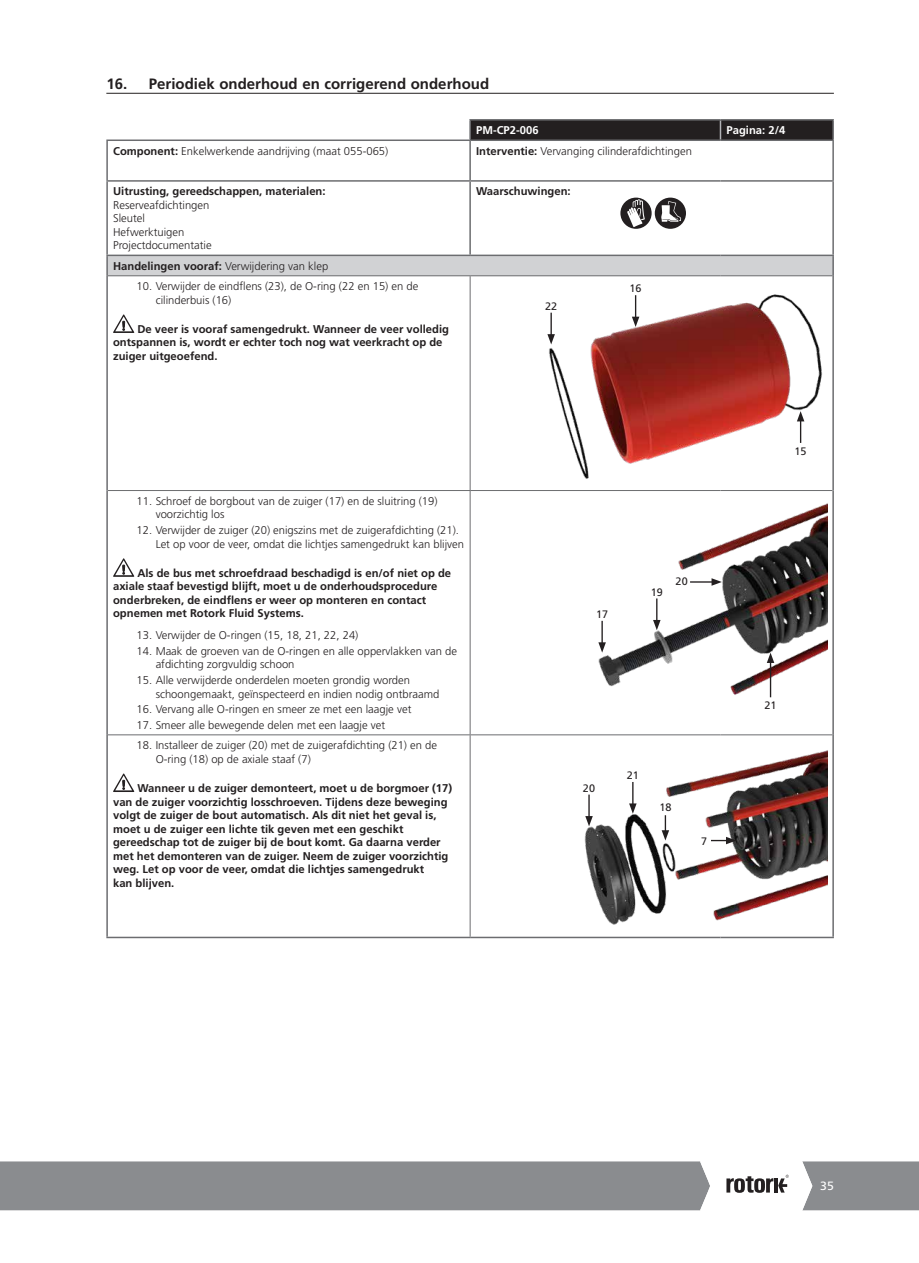
<style>
.page{position:relative;width:919px;height:1263px;background:#fff}
.page>*{position:absolute;margin:0;border:0;box-sizing:border-box;transform-origin:0 0}
.t1{font:700 15px "Frutiger LT Std";color:#231f20}
.t2{font:12px "Frutiger LT Std";color:#fff}
.t3{font:300 11.25px/13.5px "Frutiger LT Std";color:#231f20}
.t4{font:700 11.25px/13.5px "Frutiger LT Std";color:#231f20}
.t5{font:700 11.25px "Frutiger LT Std";color:#fff}
.t6{font:10.8px "Frutiger LT Std";color:#231f20}
.s1{font-weight:700}
</style>
<div class="page">
<svg style="left:0;top:1161px;width:918px;height:49px;background:#959799"></svg>
<div style="left:107px;top:255px;width:726px;height:21px;background:#d1d2d4"></div>
<hr style="left:469px;top:119px;width:251px;height:2px;background:#6c6d70">
<hr style="left:720px;top:119px;width:113px;height:2px;background:#6c6d70">
<hr style="left:106px;top:139px;width:364px;height:2px;background:#6c6d70">
<hr style="left:106px;top:141px;width:2px;height:39px;background:#6c6d70">
<hr style="left:470px;top:139px;width:250px;height:2px;background:#6c6d70">
<hr style="left:469px;top:141px;width:2px;height:39px;background:#6c6d70">
<hr style="left:720px;top:139px;width:113px;height:2px;background:#6c6d70">
<hr style="left:832px;top:141px;width:1px;height:39px;background:#6c6d70">
<hr style="left:106px;top:180px;width:364px;height:2px;background:#6c6d70">
<hr style="left:106px;top:182px;width:2px;height:73px;background:#6c6d70">
<hr style="left:470px;top:180px;width:250px;height:2px;background:#6c6d70">
<hr style="left:469px;top:182px;width:2px;height:73px;background:#6c6d70">
<hr style="left:720px;top:180px;width:113px;height:2px;background:#6c6d70">
<hr style="left:832px;top:182px;width:1px;height:73px;background:#6c6d70">
<hr style="left:106px;top:255px;width:364px;height:1px;background:#6c6d70">
<hr style="left:106px;top:256px;width:2px;height:20px;background:#6c6d70">
<hr style="left:470px;top:255px;width:250px;height:1px;background:#6c6d70">
<hr style="left:720px;top:255px;width:113px;height:1px;background:#6c6d70">
<svg style="left:832px;top:256px;width:1px;height:20px"></svg>
<svg style="left:469px;top:120px;width:364px;height:20px;background:#282425"></svg>
<hr style="left:106px;top:276px;width:2px;height:214px;background:#6c6d70">
<hr style="left:832px;top:276px;width:1px;height:214px;background:#6c6d70">
<hr style="left:106px;top:490px;width:2px;height:245px;background:#6c6d70">
<hr style="left:832px;top:490px;width:1px;height:245px;background:#6c6d70">
<hr style="left:106px;top:735px;width:2px;height:202px;background:#6c6d70">
<hr style="left:832px;top:735px;width:1px;height:202px;background:#6c6d70">
<hr style="left:106px;top:937px;width:364px;height:1px;background:#6c6d70">
<hr style="left:470px;top:937px;width:250px;height:1px;background:#6c6d70">
<hr style="left:720px;top:937px;width:113px;height:1px;background:#6c6d70">
<hr style="left:108px;top:275px;width:362px;height:1px;background:#6c6d70">
<hr style="left:470px;top:275px;width:250px;height:1px;background:#6c6d70">
<hr style="left:469px;top:276px;width:1px;height:214px;background:#6c6d70">
<hr style="left:720px;top:275px;width:112px;height:1px;background:#6c6d70">
<hr style="left:108px;top:490px;width:362px;height:1px;background:#6c6d70">
<hr style="left:470px;top:490px;width:250px;height:1px;background:#6c6d70">
<hr style="left:469px;top:491px;width:1px;height:243px;background:#6c6d70">
<hr style="left:720px;top:490px;width:112px;height:1px;background:#6c6d70">
<hr style="left:108px;top:734px;width:362px;height:1px;background:#6c6d70">
<hr style="left:470px;top:734px;width:250px;height:1px;background:#6c6d70">
<hr style="left:469px;top:735px;width:1px;height:202px;background:#6c6d70">
<hr style="left:720px;top:734px;width:112px;height:1px;background:#6c6d70">
<div style="left:620px;top:198px;width:31px;height:31px;background:#231f20;border-radius:50%"></div>
<svg style="left:626px;top:199px;width:18px;height:28px"></svg>
<div style="left:654px;top:198px;width:32px;height:31px;background:#231f20;border-radius:50%"></div>
<svg style="left:661px;top:201px;width:20px;height:21px"></svg>
<svg style="left:113px;top:314px;width:21px;height:19px"></svg>
<img style="left:549px;top:294px;width:273px;height:185px">
<hr style="left:799px;top:419px;width:2px;height:24px;background:#231f20">
<svg style="left:796px;top:411px;width:8px;height:10px"></svg>
<hr style="left:550px;top:313px;width:2px;height:23px;background:#231f20">
<svg style="left:547px;top:334px;width:8px;height:10px"></svg>
<svg style="left:631px;top:295px;width:8px;height:32px"></svg>
<svg style="left:113px;top:558px;width:21px;height:19px"></svg>
<img style="left:598px;top:503px;width:229px;height:195px">
<svg style="left:598px;top:621px;width:8px;height:32px"></svg>
<svg style="left:653px;top:598px;width:7px;height:32px"></svg>
<hr style="left:690px;top:581px;width:23px;height:2px;background:#231f20">
<svg style="left:711px;top:578px;width:10px;height:8px"></svg>
<hr style="left:769px;top:661px;width:2px;height:36px;background:#231f20">
<svg style="left:766px;top:653px;width:8px;height:10px"></svg>
<svg style="left:113px;top:773px;width:21px;height:19px"></svg>
<img style="left:584px;top:750px;width:243px;height:175px">
<svg style="left:585px;top:794px;width:7px;height:32px"></svg>
<svg style="left:629px;top:782px;width:7px;height:32px"></svg>
<svg style="left:661px;top:815px;width:8px;height:25px"></svg>
<svg style="left:711px;top:837px;width:25px;height:7px"></svg>
<hr style="left:106px;top:93px;width:727px;height:1px;background:#231f20">
<h1 class="t1" style="left:106px;top:75px;width:384px">16. Periodiek onderhoud en corrigerend onderhoud</h1>
<p class="t5" style="left:476px;top:124px;width:64px">PM-CP2-006</p>
<p class="t5" style="left:726px;top:124px;width:60px">Pagina: 2/4</p>
<p class="t3" style="left:113px;top:144px;width:277px"><span class="s1">Component:</span> Enkelwerkende aandrijving (maat 055-065)</p>
<p class="t3" style="left:476px;top:144px;width:217px"><span class="s1">Interventie:</span> Vervanging cilinderafdichtingen</p>
<p class="t4" style="left:113px;top:185px;width:214px">Uitrusting, gereedschappen, materialen:</p>
<p class="t3" style="left:113px;top:198px;width:100px">Reserveafdichtingen<br>Sleutel<br>Hefwerktuigen<br>Projectdocumentatie</p>
<p class="t4" style="left:476px;top:185px;width:96px">Waarschuwingen:</p>
<p class="t3" style="left:113px;top:259px;width:217px"><span class="s1">Handelingen vooraf:</span> Verwijdering van klep</p>
<p class="t3" style="left:156px;top:280px;width:264px;text-indent:-19px">10. Verwijder de eindflens (23), de O-ring (22 en 15) en de cilinderbuis (16)</p>
<p class="t4" style="left:113px;top:322px;width:337px;text-indent:24px">De veer is vooraf samengedrukt. Wanneer de veer volledig ontspannen is, wordt er echter toch nog wat veerkracht op de zuiger uitgeoefend.</p>
<p class="t6" style="left:545px;top:300px;width:14px">22</p>
<p class="t6" style="left:629px;top:282px;width:14px">16</p>
<p class="t3" style="left:156px;top:494px;width:283px;text-indent:-19px">11. Schroef de borgbout van de zuiger (17) en de sluitring (19) voorzichtig los</p>
<p class="t3" style="left:156px;top:524px;width:310px;text-indent:-19px">12. Verwijder de zuiger (20) enigszins met de zuigerafdichting (21).<br>Let op voor de veer, omdat die lichtjes samengedrukt kan blijven</p>
<p class="t4" style="left:113px;top:566px;width:339px;text-indent:24px">Als de bus met schroefdraad beschadigd is en/of niet op de axiale staaf bevestigd blijft, moet u de onderhoudsprocedure onderbreken, de eindflens er weer op monteren en contact opnemen met Rotork Fluid Systems.</p>
<p class="t3" style="left:136px;top:629px;width:223px">13. Verwijder de O-ringen (15, 18, 21, 22, 24)</p>
<p class="t3" style="left:156px;top:644px;width:303px;text-indent:-19px">14. Maak de groeven van de O-ringen en alle oppervlakken van de afdichting zorgvuldig schoon</p>
<p class="t3" style="left:156px;top:674px;width:285px;text-indent:-19px">15. Alle verwijderde onderdelen moeten grondig worden schoongemaakt, geïnspecteerd en indien nodig ontbraamd</p>
<p class="t3" style="left:136px;top:703px;width:276px">16. Vervang alle O-ringen en smeer ze met een laagje vet</p>
<p class="t3" style="left:136px;top:718px;width:250px">17. Smeer alle bewegende delen met een laagje vet</p>
<p class="t6" style="left:596px;top:608px;width:14px">17</p>
<p class="t3" style="left:156px;top:739px;width:283px;text-indent:-19px">18. Installeer de zuiger (20) met de zuigerafdichting (21) en de<br>O-ring (18) op de axiale staaf (7)</p>
<p class="t4" style="left:113px;top:781px;width:340px;text-indent:24px">Wanneer u de zuiger demonteert, moet u de borgmoer (17) van de zuiger voorzichtig losschroeven. Tijdens deze beweging volgt de zuiger de bout automatisch. Als dit niet het geval is, moet u de zuiger een lichte tik geven met een geschikt gereedschap tot de zuiger bij de bout komt. Ga daarna verder met het demonteren van de zuiger. Neem de zuiger voorzichtig weg. Let op voor de veer, omdat die lichtjes samengedrukt<br>kan blijven.</p>
<p class="t6" style="left:583px;top:782px;width:14px">20</p>
<p class="t6" style="left:650px;top:586px;width:14px">19</p>
<p class="t6" style="left:675px;top:575px;width:14px">20</p>
<p class="t6" style="left:626px;top:769px;width:14px">21</p>
<p class="t6" style="left:659px;top:801px;width:14px">18</p>
<p class="t6" style="left:701px;top:835px;width:8px">7</p>
<p class="t6" style="left:794px;top:445px;width:14px">15</p>
<p class="t6" style="left:764px;top:698px;width:14px">21</p>
<p class="t2" style="left:820px;top:1179px;width:15px">35</p>
</div>
